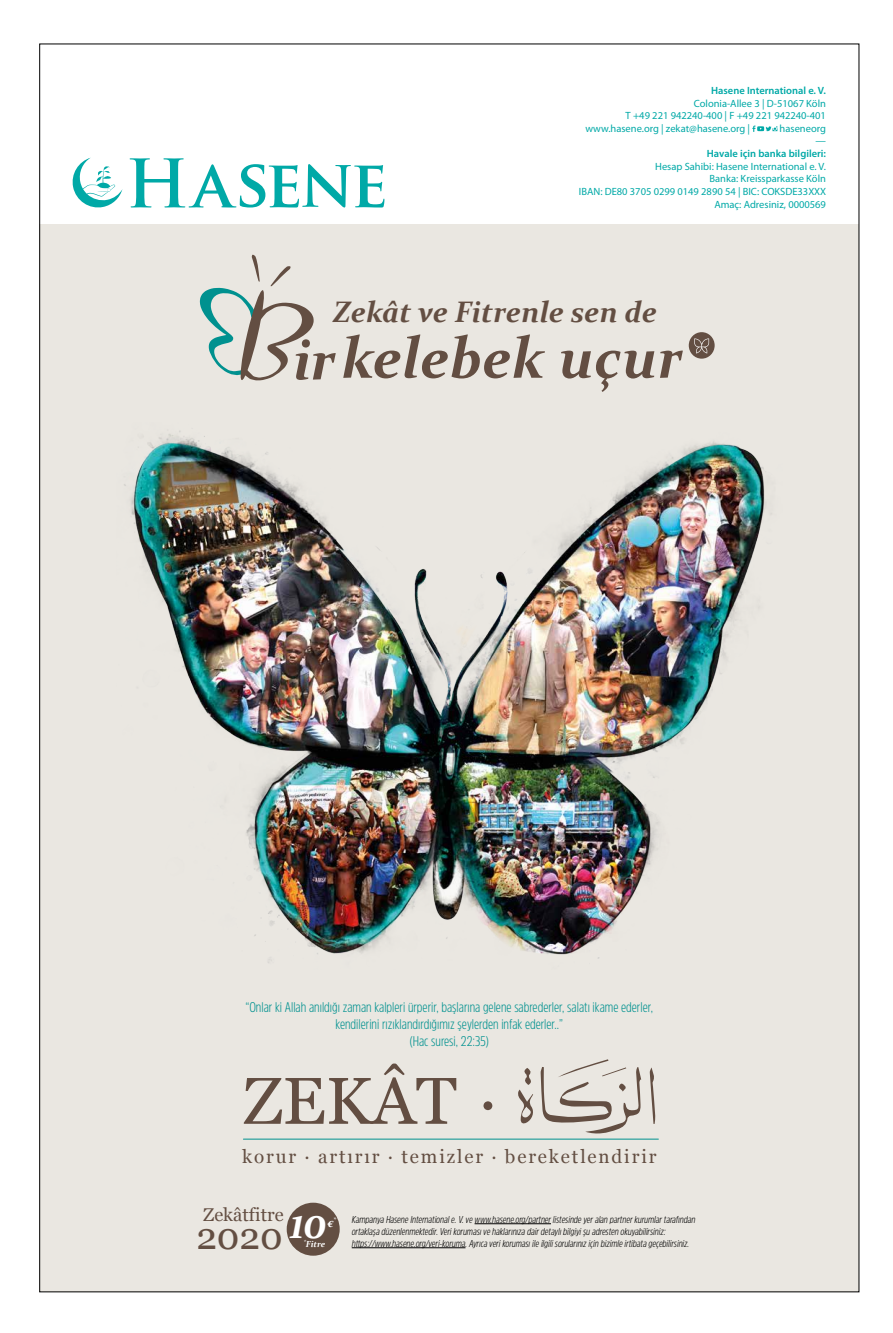
<style>
.page{position:relative;width:893px;height:1333px;background:#fff}
.page>*{position:absolute;margin:0;border:0;box-sizing:border-box;transform-origin:0 0}
.t1{font:66px "Georgia";color:#634e42}
.t2{font:italic 700 41.7px "Constantia";color:#fff}
.t3{font:36.9px "Georgia";color:#634e42}
.t4{font:italic 700 29.6px "Constantia";color:#634e42}
.t5{font:18.8px "Georgia";letter-spacing:.1em;color:#634e42}
.t6{font:18.4px "Georgia";color:#634e42}
.t7{font:300 14px/16.8px "Amsi Pro Cond";color:#00918f;text-align:center}
.t8{font:italic 700 11.6px "Constantia";color:#fff}
.t9{font:10.5px/12.6px "Myriad Pro";color:#00a9a7;text-align:right}
.t10{font:600 10.5px "Myriad Pro";color:#00a9a7}
.t11{font:italic 300 10px/12px "Amsi Pro Cond";color:#000}
.t12{font:italic 700 8.7px "Constantia";color:#fff}
.t13{font:italic 700 6.8px "Constantia";color:#fff}
</style>
<div class="page">
<div style="left:40px;top:44px;width:819px;height:1247px;background:#eae7e1"></div>
<svg style="left:200px;top:255px;width:136px;height:126px"></svg>
<svg style="left:343px;top:334px;width:340px;height:58px"></svg>
<div style="left:689px;top:332px;width:26px;height:26px;background:#634e42;border-radius:50%"></div>
<svg style="left:694px;top:338px;width:15px;height:15px"></svg>
<hr style="left:243px;top:1138px;width:415px;height:1px;background:#00918f">
<svg style="left:650px;top:1067px;width:6px;height:56px"></svg>
<svg style="left:518px;top:1068px;width:15px;height:56px"></svg>
<svg style="left:541px;top:1059px;width:100px;height:75px"></svg>
<hr style="left:475px;top:1223px;width:76px;height:1px;background:#000">
<hr style="left:352px;top:1247px;width:113px;height:1px;background:#000">
<div style="left:287px;top:1202px;width:53px;height:53px;background:#634e42;border-radius:50%"></div>
<div style="left:40px;top:44px;width:819px;height:179px;background:#fff"></div>
<svg style="left:752px;top:126px;width:25px;height:6px"></svg>
<svg style="left:72px;top:158px;width:50px;height:50px"></svg>
<svg style="left:130px;top:158px;width:254px;height:49px"></svg>
<img style="left:124px;top:431px;width:648px;height:532px">
<p class="t10" style="left:711px;top:84px;width:116px">Hasene International e. V.</p>
<p class="t9" style="left:694px;top:97px;width:134px">Colonia-Allee 3 | D-51067 Köln</p>
<p class="t9" style="left:626px;top:109px;width:202px">T +49 221 942240-400 | F +49 221 942240-401</p>
<p class="t9" style="left:585px;top:122px;width:166px">www.hasene.org | zekat@hasene.org |</p>
<p class="t9" style="left:780px;top:122px;width:48px">haseneorg —</p>
<p class="t10" style="left:707px;top:147px;width:121px">Havale için banka bilgileri:</p>
<p class="t9" style="left:579px;top:160px;width:249px">Hesap Sahibi: Hasene International e. V.<br>Banka: Kreissparkasse Köln<br>IBAN: DE80 3705 0299 0149 2890 54 | BIC: COKSDE33XXX Amaç: Adresiniz, 0000569</p>
<h3 class="t4" style="left:333px;top:291px;width:326px">Zekât ve Fitrenle sen de</h3>
<h3 class="t7" style="left:246px;top:998px;width:409px">“Onlar ki Allah anıldığı zaman kalpleri ürperir, başlarına gelene sabrederler, salatı ikame ederler, kendilerini rızıklandırdığımız şeylerden infak ederler..”<br>(Hac suresi, 22:35)</h3>
<h1 class="t1" style="left:243px;top:1052px;width:256px">ZEKÂT ·</h1>
<h3 class="t5" style="left:242px;top:1143px;width:416px">korur · artırır · temizler · bereketlendirir</h3>
<h3 class="t6" style="left:203px;top:1201px;width:82px">Zekâtfitre</h3>
<h2 class="t2" style="left:290px;top:1195px;width:39px">10</h2>
<p class="t8" style="left:327px;top:1215px;width:7px">€</p>
<p class="t11" style="left:352px;top:1213px;width:345px">Kampanya Hasene International e. V. ve www.hasene.org/partner listesinde yer alan partner kurumlar tarafından ortaklaşa düzenlenmektedir. Veri koruması ve haklarınıza dair detaylı bilgiyi şu adresten okuyabilirsiniz:</p>
<p class="t13" style="left:333px;top:1214px;width:4px">*</p>
<h3 class="t3" style="left:196px;top:1209px;width:88px">2020</h3>
<p class="t11" style="left:352px;top:1237px;width:339px">https://www.hasene.org/veri-koruma. Ayrıca veri koruması ile ilgili sorularınız için bizimle irtibata geçebilirsiniz.</p>
<p class="t12" style="left:303px;top:1238px;width:24px"><sup>*</sup>Fitre</p>
</div>
